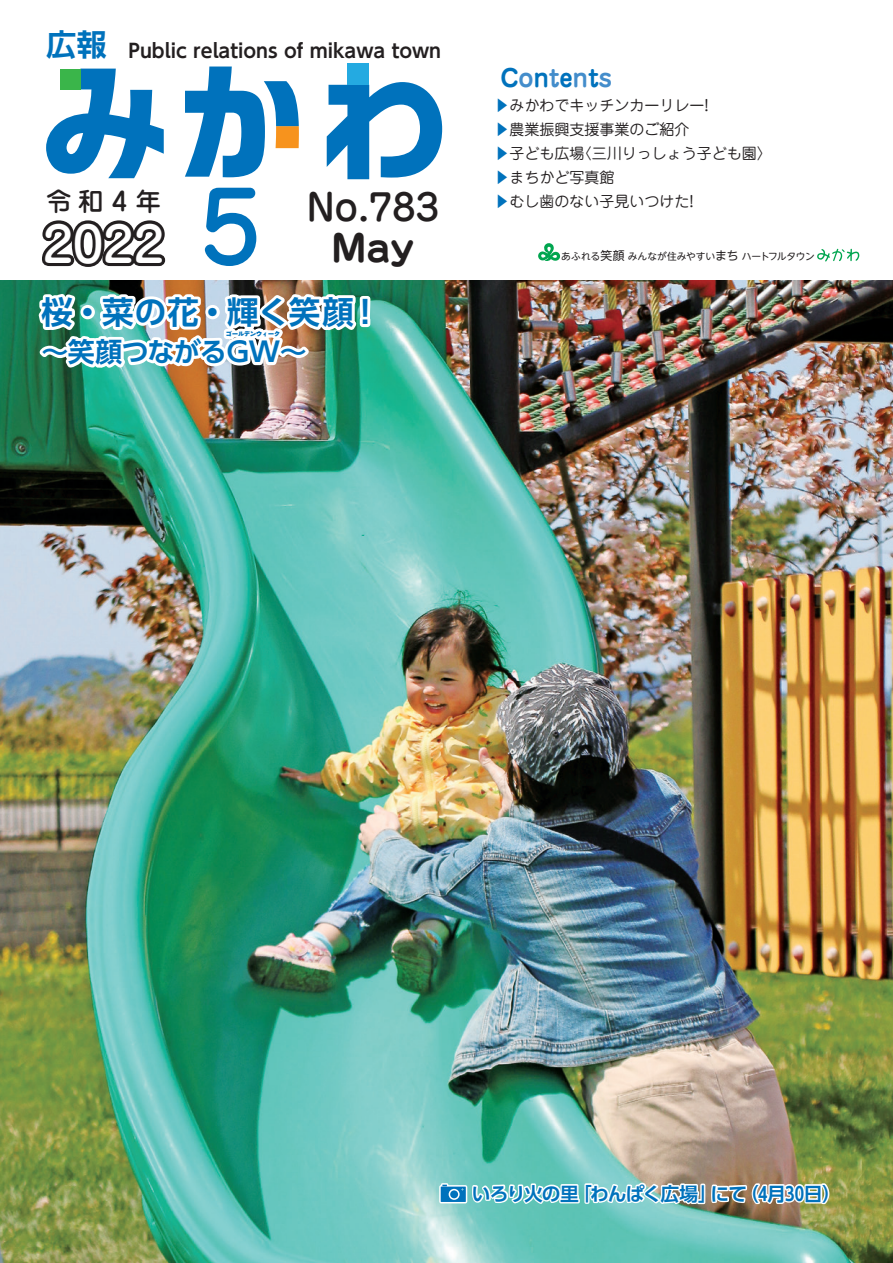
<style>
.page{position:relative;width:893px;height:1263px;background:#fff}
.page>*{position:absolute;margin:0;border:0;box-sizing:border-box;transform-origin:0 0}
.t1{font:500 97.2px "Jun 34 Pro";color:#0072bc}
.t2{font:500 48.75px "Jun 34 Pro";color:#fff}
.t3{font:500 36.45px "Jun 34 Pro";color:#231f20;scale:1.04 1}
.t4{font:700 36.45px "Jun 501 Pro";color:#231f20;scale:1.04 1}
.t5{font:700 31.5px "UD Shin Go Pro De";letter-spacing:.035em;color:#0072bc}
.t6{font:700 30.3px "UD Shin Go Pro De";color:#0072bc}
.t7{font:700 27px "UD Shin Go Pro De";letter-spacing:-.02em;color:#0072bc}
.t8{font:500 25.5px "Jun 34 Pro";color:#231f20}
.t9{font:700 24px "Jun 501 Pro";color:#0072bc}
.t10{font:700 19.05px "UD Shin Go Pro De";color:#231f20}
.t11{font:700 18.75px "UD Shin Go Pro De";letter-spacing:-.05em;color:#0072bc}
.t12{font:700 18.75px "UD Shin Go Pro De";letter-spacing:-.05em;color:#0072bc;scale:.5 1}
.t13{font:15px/24px "Jun 201 Pro";color:#231f20}
.t14{font:9.75px "UD Shin M Go Pro";letter-spacing:-.005em;color:#231f20}
.t15{font:6px "Hira Sans Old Std W9";color:#0072bc}
.s1{color:#448dcb}
.s2{color:#0072bc}
.s3{font-size:11.85px}
</style>
<div class="page">
<img style="left:0;top:281px;width:893px;height:982px">
<div style="left:347px;top:63px;width:22px;height:22px;background:#24aae1"></div>
<svg style="left:817px;top:249px;width:42px;height:12px"></svg>
<svg style="left:538px;top:243px;width:22px;height:18px"></svg>
<svg style="left:35px;top:67px;width:410px;height:314px"></svg>
<svg style="left:438px;top:1181px;width:393px;height:26px"></svg>
<h3 class="t6" style="left:46px;top:20px;width:62px">広報</h3>
<p class="t10" style="left:128px;top:35px;width:314px">Public relations of mikawa town</p>
<h3 class="t8" style="left:46px;top:181px;width:116px">令和4 年</h3>
<h1 class="t1" style="left:200px;top:150px;width:63px">5</h1>
<h2 class="t2" style="left:43px;top:206px;width:123px">2022</h2>
<h3 class="t3" style="left:306px;top:178px;width:129px">No.783</h3>
<h3 class="t4" style="left:331px;top:219px;width:81px">May</h3>
<h3 class="t5" style="left:41px;top:286px;width:341px">桜・菜の花・輝く笑顔!</h3>
<h3 class="t7" style="left:41px;top:330px;width:267px">～笑顔つながるGW~</h3>
<p class="t15" style="left:226px;top:331px;width:55px">ゴールデンウィーク</p>
<h3 class="t9" style="left:500px;top:58px;width:113px">C<span class="s1">o</span>n<span class="s1">t</span>e<span class="s1">n</span>t<span class="s1">s</span></h3>
<p class="t13" style="left:494px;top:91px;width:216px"><span class="s2">▶</span>みかわでキッチンカーリレー!</p>
<p class="t13" style="left:494px;top:115px;width:196px"><span class="s2">▶</span>農業振興支援事業のご紹介</p>
<p class="t13" style="left:577px;top:139px;width:196px">〈三川りっしょう子ども園〈</p>
<p class="t13" style="left:494px;top:139px;width:201px"><span class="s2">▶</span>子ども広場<br><span class="s2">▶</span>まちかど写真館<br><span class="s2">▶</span>むし歯のない子見いつけた!</p>
<p class="t14" style="left:561px;top:248px;width:255px">あふれる<span class="s3">笑顔</span>みんなが住みやすい<span class="s3">まち</span>ハートフルタウン</p>
<p class="t11" style="left:573px;top:1178px;width:145px">「わんぱく広場」</p>
<p class="t12" style="left:462px;top:1178px;width:234px">　いろり火の里</p>
<p class="t11" style="left:740px;top:1178px;width:102px">（月4 30日(</p>
<p class="t11" style="left:711px;top:1178px;width:38px">にて</p>
</div>
